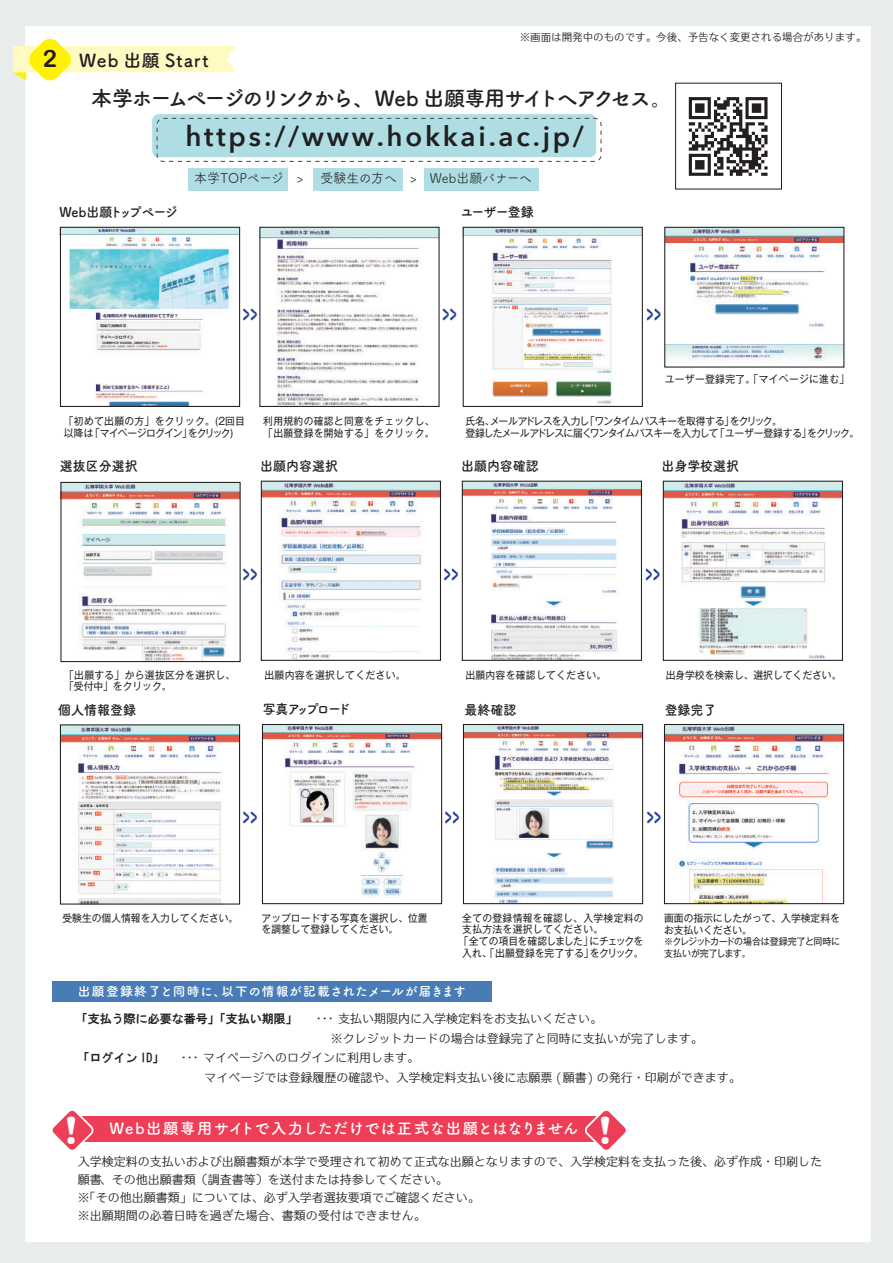
<style>
.page{position:relative;width:893px;height:1263px;background:#e8ecea}
.page>*{position:absolute;margin:0;border:0;box-sizing:border-box;transform-origin:0 0}
.t1{font:700 40.8px "Britannic";color:#fff}
.t2{font:600 27.6px "Avenir Next";letter-spacing:.1em;color:#231f20}
.t3{font:700 27px "Tsuku A Rd Gothic";color:#223e99;scale:.5 1}
.t4{font:24px "Arial Rounded MT Bold";color:#231f20}
.t5{font:700 21px "Tsuku A Rd Gothic";letter-spacing:-.105em;color:#231f20}
.t6{font:700 18px "Tsuku A Rd Gothic";letter-spacing:.045em;color:#231f20}
.t7{font:700 15.45px "Tsuku A Rd Gothic";letter-spacing:.015em;color:#fff}
.t8{font:700 13.5px "Tsuku A Rd Gothic";color:#231f20;scale:.96 1}
.t9{font:13.5px "Tsuku A Rd Gothic";letter-spacing:-.01em;color:#231f20;scale:.96 1}
.t10{font:700 13.5px "Tsuku A Rd Gothic";letter-spacing:-.045em;color:#231f20;scale:.96 1}
.t11{font:700 13.5px "Tsuku A Rd Gothic";letter-spacing:-.13em;color:#231f20;scale:.96 1}
.t12{font:700 12.75px "Tsuku A Rd Gothic";letter-spacing:.05em;color:#fff}
.t13{font:12px/18px "UD Typos 58 Std";color:#231f20}
.t14{font:10.5px "UD Typos 58 Std";color:#231f20}
.t15{font:10.35px/11.7px "Gothic MB101 Pro";color:#231f20;scale:.95 1}
.t16{font:10.35px/11.7px "Gothic MB101 Pro";letter-spacing:.035em;color:#231f20;scale:.95 1}
.t17{font:10.35px/11.7px "Gothic MB101 Pro";letter-spacing:-.065em;color:#231f20;scale:.95 1}
.t18{font:10.35px "Gothic MB101 Pro";letter-spacing:-.045em;color:#231f20;scale:.95 1}
.t19{font:9.45px/11.7px "Gothic MB101 Pro";letter-spacing:-.03em;color:#231f20;scale:.95 1}
.s1{font-family:"HG Gothic E"}
</style>
<div class="page">
<div style="left:26px;top:26px;width:845px;height:1216px;background:#fff"></div>
<svg style="left:152px;top:114px;width:444px;height:43px;background:#aedce1"></svg>
<svg style="left:157px;top:118px;width:445px;height:44px;background:#b4dee3"></svg>
<svg style="left:13px;top:38px;width:222px;height:43px"></svg>
<div style="left:675px;top:83px;width:107px;height:107px;border:1px solid #231f20"></div>
<svg style="left:689px;top:97px;width:78px;height:79px"></svg>
<div style="left:52px;top:981px;width:439px;height:21px;background:#497cb6"></div>
<div style="left:72px;top:1116px;width:534px;height:25px;background:#ee3d56"></div>
<svg style="left:52px;top:1110px;width:44px;height:40px"></svg>
<svg style="left:583px;top:1110px;width:43px;height:40px"></svg>
<img style="left:465px;top:229px;width:176px;height:176px">
<div style="left:463px;top:227px;width:180px;height:180px;border:1px solid #231f20"></div>
<img style="left:666px;top:229px;width:176px;height:132px">
<div style="left:664px;top:227px;width:180px;height:141px;border:1px solid #231f20"></div>
<img style="left:62px;top:484px;width:177px;height:176px">
<div style="left:60px;top:482px;width:181px;height:180px;border:1px solid #231f20"></div>
<img style="left:263px;top:483px;width:176px;height:176px">
<div style="left:261px;top:481px;width:180px;height:180px;border:1px solid #231f20"></div>
<img style="left:464px;top:483px;width:176px;height:176px">
<div style="left:462px;top:481px;width:180px;height:180px;border:1px solid #231f20"></div>
<img style="left:62px;top:726px;width:176px;height:176px">
<img style="left:665px;top:483px;width:176px;height:176px">
<div style="left:663px;top:481px;width:180px;height:180px;border:1px solid #231f20"></div>
<div style="left:60px;top:724px;width:180px;height:180px;border:1px solid #231f20"></div>
<img style="left:264px;top:726px;width:176px;height:172px">
<div style="left:262px;top:724px;width:180px;height:180px;border:1px solid #231f20"></div>
<img style="left:465px;top:726px;width:176px;height:176px">
<div style="left:463px;top:724px;width:180px;height:180px;border:1px solid #231f20"></div>
<img style="left:666px;top:726px;width:176px;height:176px">
<div style="left:664px;top:724px;width:180px;height:180px;border:1px solid #231f20"></div>
<img style="left:62px;top:229px;width:176px;height:176px">
<div style="left:60px;top:227px;width:180px;height:180px;border:1px solid #231f20"></div>
<img style="left:261px;top:229px;width:177px;height:176px">
<div style="left:259px;top:227px;width:181px;height:180px;border:1px solid #231f20"></div>
<div style="left:189px;top:168px;width:99px;height:23px;background:#aedee4"></div>
<div style="left:424px;top:168px;width:114px;height:23px;background:#aedee4"></div>
<div style="left:314px;top:168px;width:89px;height:23px;background:#aedee4"></div>
<h3 class="t4" style="left:43px;top:45px;width:16px">2</h3>
<h3 class="t6" style="left:79px;top:46px;width:131px">Web 出願 Start</h3>
<p class="t14" style="left:520px;top:29px;width:348px">※画面は開発中のものです。今後、予告なく変更される場合があります。</p>
<h3 class="t5" style="left:91px;top:82px;width:582px">本学ホームページのリンクから、Web 出願専用サイトへアクセス。</h3>
<h2 class="t2" style="left:185px;top:113px;width:400px">https://www.hokkai.ac.jp/</h2>
<p class="t9" style="left:194px;top:168px;width:353px">本学TOPページ　&gt; 　受験生の方へ　&gt;　Web出願バナーへ</p>
<p class="t10" style="left:60px;top:202px;width:125px">Web出願トップページ</p>
<p class="t8" style="left:460px;top:202px;width:78px">ユーザー登録</p>
<h3 class="t3" style="left:243px;top:289px;width:32px">&gt;&gt;</h3>
<h3 class="t3" style="left:646px;top:289px;width:32px">&gt;&gt;</h3>
<h3 class="t3" style="left:442px;top:289px;width:32px">&gt;&gt;</h3>
<p class="t16" style="left:665px;top:372px;width:196px">ユーザー登録完了。「マイページに進む」</p>
<p class="t15" style="left:64px;top:414px;width:192px">「初めて出願の方」をクリック。(2回目以降は「マイページログイン」をクリック)</p>
<p class="t8" style="left:60px;top:456px;width:83px">選抜区分選択</p>
<p class="t16" style="left:263px;top:414px;width:182px">利用規約の確認と同意をチェックし、「出願登録を開始する」をクリック。</p>
<p class="t8" style="left:260px;top:456px;width:83px">出願内容選択</p>
<p class="t17" style="left:465px;top:414px;width:416px">氏名、メールアドレスを入力し「ワンタイムパスキーを取得する」をクリック。<br>登録したメールアドレスに届くワンタイムパスキーを入力して「ユーザー登録する」をクリック。</p>
<p class="t8" style="left:461px;top:456px;width:83px">出願内容確認</p>
<p class="t8" style="left:661px;top:456px;width:82px">出身学校選択</p>
<h3 class="t3" style="left:243px;top:550px;width:32px">&gt;&gt;</h3>
<h3 class="t3" style="left:443px;top:550px;width:32px">&gt;&gt;</h3>
<h3 class="t3" style="left:645px;top:550px;width:32px">&gt;&gt;</h3>
<p class="t16" style="left:64px;top:667px;width:181px">「出願する」から選抜区分を選択し、「受付中」をクリック。</p>
<p class="t8" style="left:58px;top:699px;width:83px">個人情報登録</p>
<p class="t16" style="left:264px;top:667px;width:150px">出願内容を選択してください。</p>
<p class="t11" style="left:263px;top:699px;width:93px">写真アップロード</p>
<p class="t16" style="left:465px;top:667px;width:150px">出願内容を確認してください。</p>
<p class="t8" style="left:465px;top:699px;width:55px">最終確認</p>
<p class="t15" style="left:666px;top:667px;width:187px">出身学校を検索し、選択してください。</p>
<p class="t8" style="left:665px;top:699px;width:56px">登録完了</p>
<h3 class="t3" style="left:243px;top:793px;width:32px">&gt;&gt;</h3>
<h3 class="t3" style="left:445px;top:793px;width:32px">&gt;&gt;</h3>
<h3 class="t3" style="left:646px;top:793px;width:32px">&gt;&gt;</h3>
<p class="t15" style="left:63px;top:911px;width:187px">受験生の個人情報を入力してください。</p>
<p class="t15" style="left:262px;top:910px;width:176px">アップロードする写真を選択し、位置を調整して登録してください。</p>
<p class="t16" style="left:462px;top:910px;width:192px">全ての登録情報を確認し、入学検定料の</p>
<p class="t16" style="left:462px;top:922px;width:150px">支払方法を選択してください。</p>
<p class="t18" style="left:459px;top:932px;width:196px">「全ての項目を確認しました」にチェックを</p>
<p class="t15" style="left:462px;top:945px;width:192px">入れ、「出願登録を完了する」をクリック。</p>
<p class="t12" style="left:78px;top:981px;width:389px">出願登録終了と同時に、以下の情報が記載されたメールが届きます</p>
<p class="t15" style="left:664px;top:911px;width:187px">画面の指示にしたがって、入学検定料をお支払いください。</p>
<p class="t19" style="left:664px;top:935px;width:187px">※クレジットカードの場合は登録完了と同時に支払いが完了します。</p>
<p class="t13" style="left:76px;top:1009px;width:528px"><span class="s1">「支払う際に必要な番号」「支払い期限」</span> 　･･･ 支払い期限内に入学検定料をお支払いください。</p>
<p class="t13" style="left:331px;top:1029px;width:373px">※クレジットカードの場合は登録完了と同時に支払いが完了します。</p>
<p class="t13" style="left:78px;top:1048px;width:343px"><span class="s1">「ログイン ID」</span> 　･･･ マイページへのログインに利用します。</p>
<p class="t13" style="left:205px;top:1068px;width:538px">マイページでは登録履歴の確認や、入学検定料支払い後に志願票 (願書) の発行・印刷ができます。</p>
<h1 class="t1" style="left:64px;top:1107px;width:16px">!</h1>
<h1 class="t1" style="left:598px;top:1107px;width:16px">!</h1>
<p class="t7" style="left:109px;top:1116px;width:470px">Web出願専用サイトで入力しただけでは正式な出願とはなりません</p>
<p class="t13" style="left:78px;top:1151px;width:745px">入学検定料の支払いおよび出願書類が本学で受理されて初めて正式な出願となりますので、入学検定料を支払った後、必ず作成・印刷した願書、その他出願書類（調査書等）を送付または持参してください。<br>※「その他出願書類」については、必ず入学者選抜要項でご確認ください。<br>※出願期間の必着日時を過ぎた場合、書類の受付はできません。</p>
</div>
